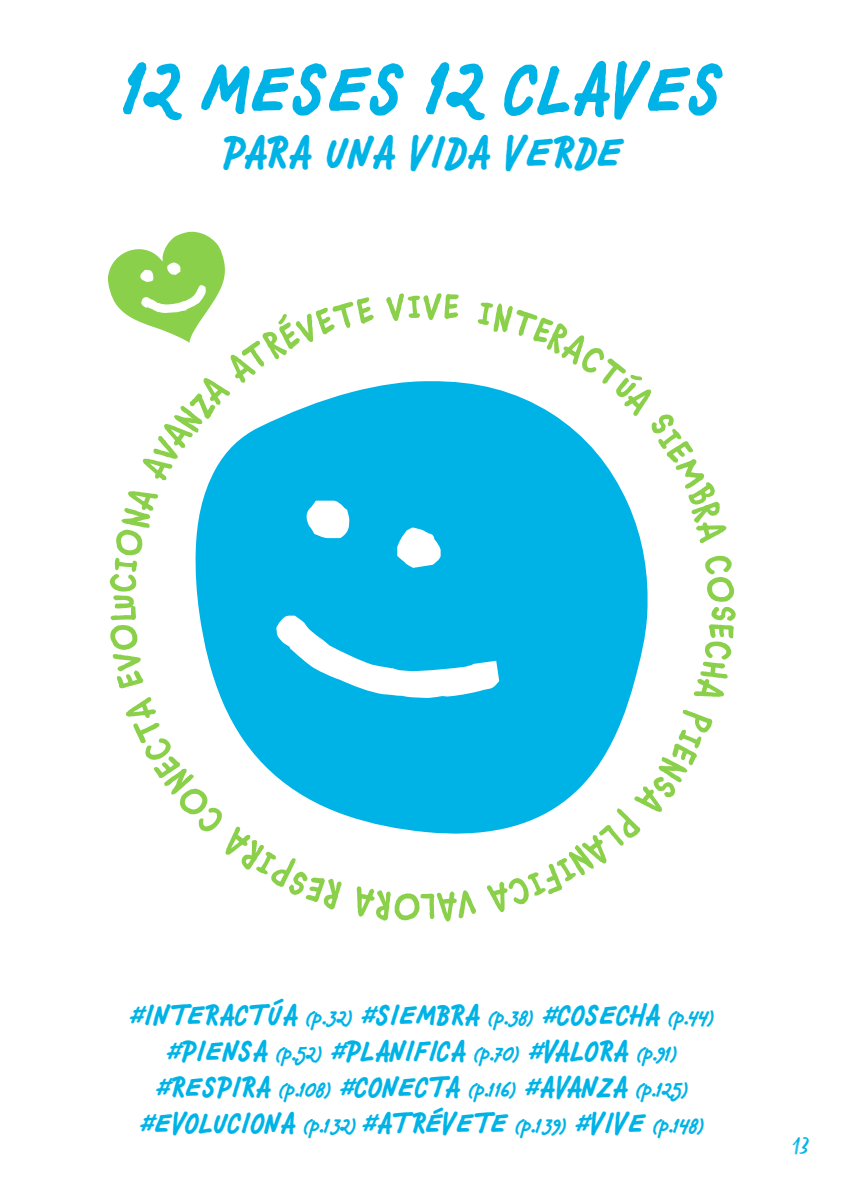
<style>
.page{position:relative;width:848px;height:1189px;background:#fff}
.page>*{position:absolute;margin:0;border:0;box-sizing:border-box;transform-origin:0 0}
.t1{font:italic 700 74px "Chauncy Pro";color:#00b3e6}
.t2{font:italic 700 46px "Chauncy Pro";color:#00b3e6}
.t3{font:italic 700 30px/36px "Chauncy Pro";color:#00b3e6;text-align:center}
.t4{font:italic 24px "Smoothy";color:#00b3e6}
.s1{font-size:20px}
</style>
<div class="page">
<svg style="left:110px;top:293px;width:625px;height:628px"></svg>
<svg style="left:195px;top:381px;width:454px;height:453px;fill:#00b3e6"></svg>
<svg style="left:276px;top:500px;width:223px;height:198px;fill:#00b3e6"></svg>
<svg style="left:108px;top:231px;width:119px;height:113px"></svg>
<h1 class="t1" style="left:121px;top:42px;width:602px">12 MESES 12 CLAVES</h1>
<h2 class="t2" style="left:221px;top:124px;width:402px">PARA UNA VIDA VERDE</h2>
<p class="t3" style="left:129px;top:995px;width:586px">#INTERACTÚA <span class="s1">(p.32)</span> #SIEMBRA <span class="s1">(p.38)</span> #COSECHA <span class="s1">(p.44) </span>#PIENSA <span class="s1">(p.52)</span> #PLANIFICA <span class="s1">(p.70)</span> #VALORA <span class="s1">(p.91) </span>#RESPIRA <span class="s1">(p.108)</span> #CONECTA <span class="s1">(p.116)</span> #AVANZA <span class="s1">(p.125) </span>#EVOLUCIONA <span class="s1">(p.132)</span> #ATRÉVETE <span class="s1">(p.139)</span> #VIVE <span class="s1">(p.148)</span></p>
<p class="t4" style="left:790px;top:1127px;width:19px">13</p>
</div>
